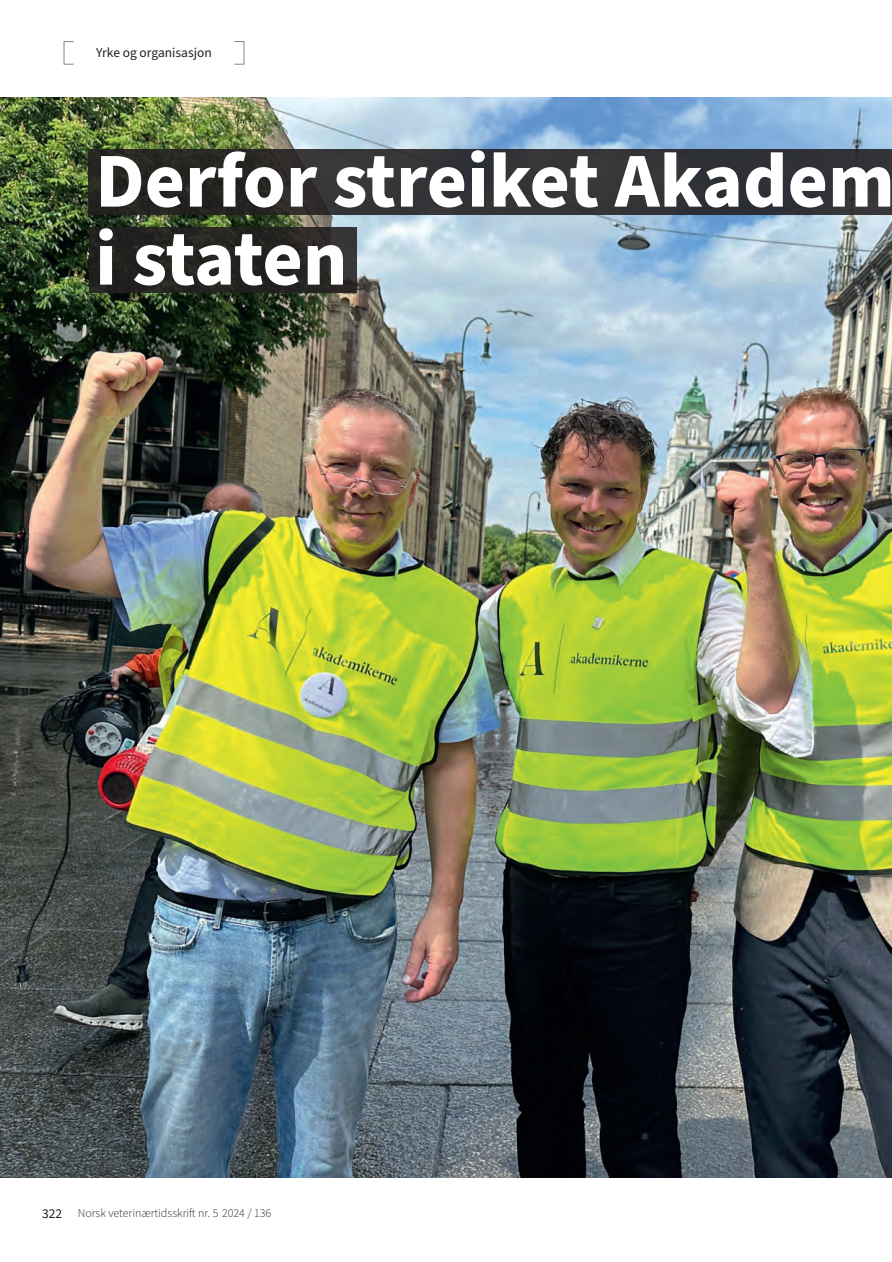
<style>
.page{position:relative;width:892px;height:1262px;background:#fff}
.page>*{position:absolute;margin:0;border:0;box-sizing:border-box;transform-origin:0 0}
.t1{font:700 77.7px/78px "Source Sans Pro";color:#fff}
.t2{font:13.5px "Source Sans Pro";color:#231f20}
.t3{font:300 12px "Source Sans Pro";color:#231f20}
.s1{font-weight:400;font-size:13.5px}
</style>
<div class="page">
<div style="left:64px;top:41px;width:10px;height:23px;border:1px solid #868a81"></div>
<img style="left:0;top:98px;width:892px;height:1079px">
<div style="left:89px;top:149px;width:803px;height:66px;background:linear-gradient(to right,#2a2825,#35373e)"></div>
<div style="left:89px;top:227px;width:268px;height:65px;background:#231f20"></div>
<p class="t2" style="left:96px;top:43px;width:117px">Yrke og organisasjon</p>
<h1 class="t1" style="left:95px;top:144px;width:801px">Derfor streiket Akadem i staten</h1>
<p class="t3" style="left:42px;top:1205px;width:230px"><span class="s1">322</span> Norsk veterinærtidsskrift nr. 5 2024 / 136</p>
</div>
